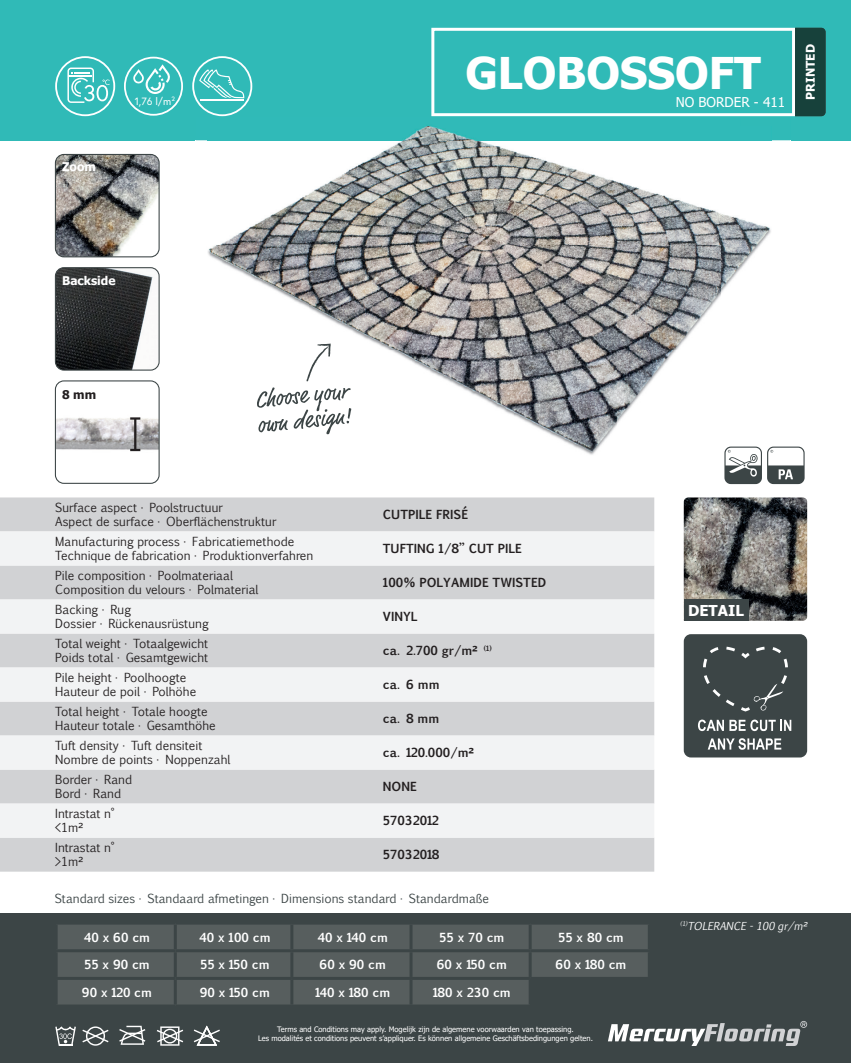
<style>
.page{position:relative;width:851px;height:1063px;background:#fff}
.page>*{position:absolute;margin:0;border:0;box-sizing:border-box;transform-origin:0 0}
.t1{font:700 43.65px "Tahoma";color:#fff}
.t2{font:700 15px "Tahoma";color:#fff}
.t3{font:13.5px "Tahoma";color:#fff}
.t4{font:12px/14.4px "Euphemia UCAS";color:#231f20}
.t5{font:700 12px "Euphemia UCAS";color:#231f20}
.t6{font:700 12px "Euphemia UCAS";color:#fff}
.t7{font:12px "Euphemia UCAS";color:#3c4546}
.t8{font:700 12px "Tahoma";color:#fff}
.t9{font:700 12px "Tahoma";color:#231f20}
.t10{font:italic 10.5px "Euphemia UCAS";color:#fff}
.t11{font:10.5px "Europa";color:#fff}
.t12{font:7.5px/9px "Tahoma";color:#fff;text-align:center}
</style>
<div class="page">
<div style="left:0;top:913px;width:850px;height:150px;background:#3c4546"></div>
<div style="left:0;top:0;width:850px;height:140px;background:#30bab7"></div>
<img style="left:771px;top:140px;width:19px;height:1px">
<img style="left:219px;top:116px;width:571px;height:1px">
<img style="left:207px;top:126px;width:564px;height:329px">
<div style="left:0;top:497px;width:654px;height:375px;background:#d1d2d4"></div>
<svg style="left:0;top:531px;width:654px;height:307px;fill:#f2f3f4"></svg>
<svg style="left:58px;top:925px;width:589px;height:80px;background:#545b5c"></svg>
<hr style="left:174px;top:925px;width:3px;height:24px;background:#3c4546">
<hr style="left:290px;top:925px;width:3px;height:24px;background:#3c4546">
<hr style="left:409px;top:925px;width:3px;height:24px;background:#3c4546">
<hr style="left:528px;top:925px;width:3px;height:24px;background:#3c4546">
<hr style="left:55px;top:949px;width:120px;height:3px;background:#3c4546">
<hr style="left:175px;top:949px;width:117px;height:3px;background:#3c4546">
<hr style="left:174px;top:952px;width:3px;height:25px;background:#3c4546">
<hr style="left:292px;top:949px;width:119px;height:3px;background:#3c4546">
<hr style="left:290px;top:952px;width:3px;height:25px;background:#3c4546">
<hr style="left:411px;top:949px;width:119px;height:3px;background:#3c4546">
<hr style="left:409px;top:952px;width:3px;height:25px;background:#3c4546">
<hr style="left:530px;top:949px;width:120px;height:3px;background:#3c4546">
<hr style="left:528px;top:952px;width:3px;height:25px;background:#3c4546">
<hr style="left:55px;top:977px;width:120px;height:3px;background:#3c4546">
<hr style="left:175px;top:977px;width:117px;height:3px;background:#3c4546">
<hr style="left:174px;top:980px;width:3px;height:25px;background:#3c4546">
<hr style="left:292px;top:977px;width:119px;height:3px;background:#3c4546">
<hr style="left:290px;top:980px;width:3px;height:25px;background:#3c4546">
<hr style="left:411px;top:977px;width:119px;height:3px;background:#3c4546">
<hr style="left:409px;top:980px;width:3px;height:25px;background:#3c4546">
<hr style="left:530px;top:977px;width:120px;height:3px;background:#3c4546">
<hr style="left:528px;top:980px;width:3px;height:25px;background:#3c4546">
<img style="left:683px;top:497px;width:124px;height:124px">
<div style="left:683px;top:599px;width:65px;height:22px;background:#3c4546"></div>
<img style="left:55px;top:268px;width:103px;height:101px">
<div style="left:55px;top:267px;width:105px;height:104px;border:1px solid #3c4546;border-radius:9px"></div>
<img style="left:55px;top:154px;width:104px;height:103px">
<div style="left:55px;top:154px;width:105px;height:103px;border:1px solid #3c4546;border-radius:9px"></div>
<img style="left:55px;top:382px;width:103px;height:101px">
<div style="left:55px;top:380px;width:105px;height:104px;border:1px solid #3c4546;border-radius:9px"></div>
<hr style="left:134px;top:419px;width:2px;height:31px;background:#231f20">
<svg style="left:130px;top:417px;width:10px;height:3px"></svg>
<svg style="left:130px;top:449px;width:10px;height:2px"></svg>
<svg style="left:608px;top:1021px;width:199px;height:25px"></svg>
<svg style="left:431px;top:28px;width:394px;height:88px"></svg>
<svg style="left:55px;top:1026px;width:21px;height:20px"></svg>
<svg style="left:82px;top:1026px;width:26px;height:20px"></svg>
<svg style="left:119px;top:1026px;width:26px;height:19px"></svg>
<svg style="left:157px;top:1026px;width:26px;height:20px"></svg>
<svg style="left:194px;top:1026px;width:26px;height:20px"></svg>
<div style="left:683px;top:634px;width:124px;height:123px;background:#3c4546;border-radius:7px"></div>
<svg style="left:741px;top:653px;width:8px;height:5px"></svg>
<svg style="left:704px;top:675px;width:30px;height:31px"></svg>
<svg style="left:783px;top:659px;width:4px;height:8px"></svg>
<svg style="left:703px;top:659px;width:4px;height:8px"></svg>
<svg style="left:772px;top:647px;width:9px;height:6px"></svg>
<svg style="left:709px;top:647px;width:9px;height:6px"></svg>
<svg style="left:726px;top:647px;width:9px;height:4px"></svg>
<svg style="left:756px;top:647px;width:8px;height:4px"></svg>
<svg style="left:741px;top:675px;width:45px;height:36px"></svg>
<svg style="left:698px;top:720px;width:25px;height:11px"></svg>
<svg style="left:729px;top:720px;width:62px;height:11px"></svg>
<svg style="left:707px;top:738px;width:74px;height:12px"></svg>
<svg style="left:192px;top:56px;width:60px;height:60px"></svg>
<svg style="left:55px;top:56px;width:60px;height:60px"></svg>
<svg style="left:306px;top:344px;width:24px;height:37px"></svg>
<svg style="left:257px;top:387px;width:94px;height:47px"></svg>
<svg style="left:124px;top:57px;width:59px;height:59px"></svg>
<svg style="left:724px;top:447px;width:37px;height:8px"></svg>
<svg style="left:767px;top:447px;width:4px;height:8px"></svg>
<p class="t8" style="left:62px;top:158px;width:35px">Zoom</p>
<p class="t11" style="left:135px;top:95px;width:42px">1,76 l/m²</p>
<p class="t8" style="left:62px;top:272px;width:55px">Backside</p>
<h1 class="t1" style="left:465px;top:42px;width:297px">GLOBOSSOFT</h1>
<p class="t3" style="left:675px;top:93px;width:111px">NO BORDER - 411</p>
<p class="t8" style="left:802px;top:100px;width:57px;rotate:-90deg">PRINTED</p>
<p class="t9" style="left:62px;top:386px;width:36px">8 mm</p>
<p class="t4" style="left:55px;top:500px;width:222px">Surface aspect · Poolstructuur<br>Aspect de surface · Oberflächenstruktur</p>
<p class="t5" style="left:383px;top:505px;width:87px">CUTPILE FRISÉ</p>
<p class="t4" style="left:55px;top:534px;width:259px">Manufacturing process · Fabricatiemethode<br>Technique de fabrication · Produktionverfahren</p>
<p class="t5" style="left:383px;top:540px;width:140px">TUFTING 1/8” CUT PILE</p>
<p class="t4" style="left:55px;top:568px;width:205px">Pile composition · Poolmateriaal<br>Composition du velours · Polmaterial</p>
<p class="t5" style="left:383px;top:574px;width:165px">100% POLYAMIDE TWISTED</p>
<p class="t4" style="left:55px;top:602px;width:155px">Backing · Rug<br>Dossier · Rückenausrüstung</p>
<p class="t5" style="left:383px;top:608px;width:36px">VINYL</p>
<p class="t4" style="left:55px;top:636px;width:154px">Total weight · Totaalgewicht<br>Poids total · Gesamtgewicht</p>
<p class="t5" style="left:383px;top:642px;width:110px">ca. 2.700 gr/m² <sup>(1)</sup></p>
<p class="t4" style="left:55px;top:670px;width:142px">Pile height · Poolhoogte<br>Hauteur de poil · Polhöhe</p>
<p class="t5" style="left:383px;top:676px;width:58px">ca. 6 mm</p>
<p class="t4" style="left:55px;top:704px;width:162px">Total height · Totale hoogte<br>Hauteur totale · Gesamthöhe</p>
<p class="t5" style="left:383px;top:710px;width:58px">ca. 8 mm</p>
<p class="t4" style="left:55px;top:738px;width:177px">Tuft density · Tuft densiteit<br>Nombre de points · Noppenzahl</p>
<p class="t5" style="left:383px;top:744px;width:92px">ca. 120.000/m²</p>
<p class="t4" style="left:55px;top:772px;width:78px">Border · Rand<br>Bord · Rand</p>
<p class="t5" style="left:383px;top:778px;width:35px">NONE</p>
<p class="t4" style="left:55px;top:806px;width:61px">Intrastat n° &lt;1m²</p>
<p class="t5" style="left:383px;top:812px;width:57px">57032012</p>
<p class="t4" style="left:55px;top:840px;width:61px">Intrastat n° &gt;1m²</p>
<p class="t5" style="left:383px;top:846px;width:58px">57032018</p>
<p class="t7" style="left:55px;top:890px;width:436px">Standard sizes · Standaard afmetingen · Dimensions standard · Standardmaße</p>
<p class="t2" style="left:688px;top:600px;width:57px">DETAIL</p>
<p class="t6" style="left:84px;top:928px;width:68px">40 x 60 cm</p>
<p class="t6" style="left:199px;top:928px;width:73px">40 x 100 cm</p>
<p class="t6" style="left:317px;top:928px;width:72px">40 x 140 cm</p>
<p class="t6" style="left:439px;top:928px;width:67px">55 x 70 cm</p>
<p class="t6" style="left:558px;top:928px;width:67px">55 x 80 cm</p>
<p class="t6" style="left:84px;top:956px;width:67px">55 x 90 cm</p>
<p class="t6" style="left:200px;top:956px;width:71px">55 x 150 cm</p>
<p class="t6" style="left:319px;top:956px;width:68px">60 x 90 cm</p>
<p class="t6" style="left:436px;top:956px;width:72px">60 x 150 cm</p>
<p class="t6" style="left:555px;top:956px;width:72px">60 x 180 cm</p>
<p class="t6" style="left:82px;top:983px;width:72px">90 x 120 cm</p>
<p class="t6" style="left:200px;top:983px;width:72px">90 x 150 cm</p>
<p class="t6" style="left:315px;top:983px;width:76px">140 x 180 cm</p>
<p class="t6" style="left:433px;top:983px;width:79px">180 x 230 cm</p>
<p class="t12" style="left:258px;top:1025px;width:336px">Terms and Conditions may apply. Mogelijk zijn de algemene voorwaarden van toepassing.<br>Les modalités et conditions peuvent s’appliquer. Es können allgemeine Geschäftsbedingungen gelten.</p>
<p class="t10" style="left:680px;top:918px;width:128px"><sup>(1)</sup>TOLERANCE - 100 gr/m²</p>
</div>
